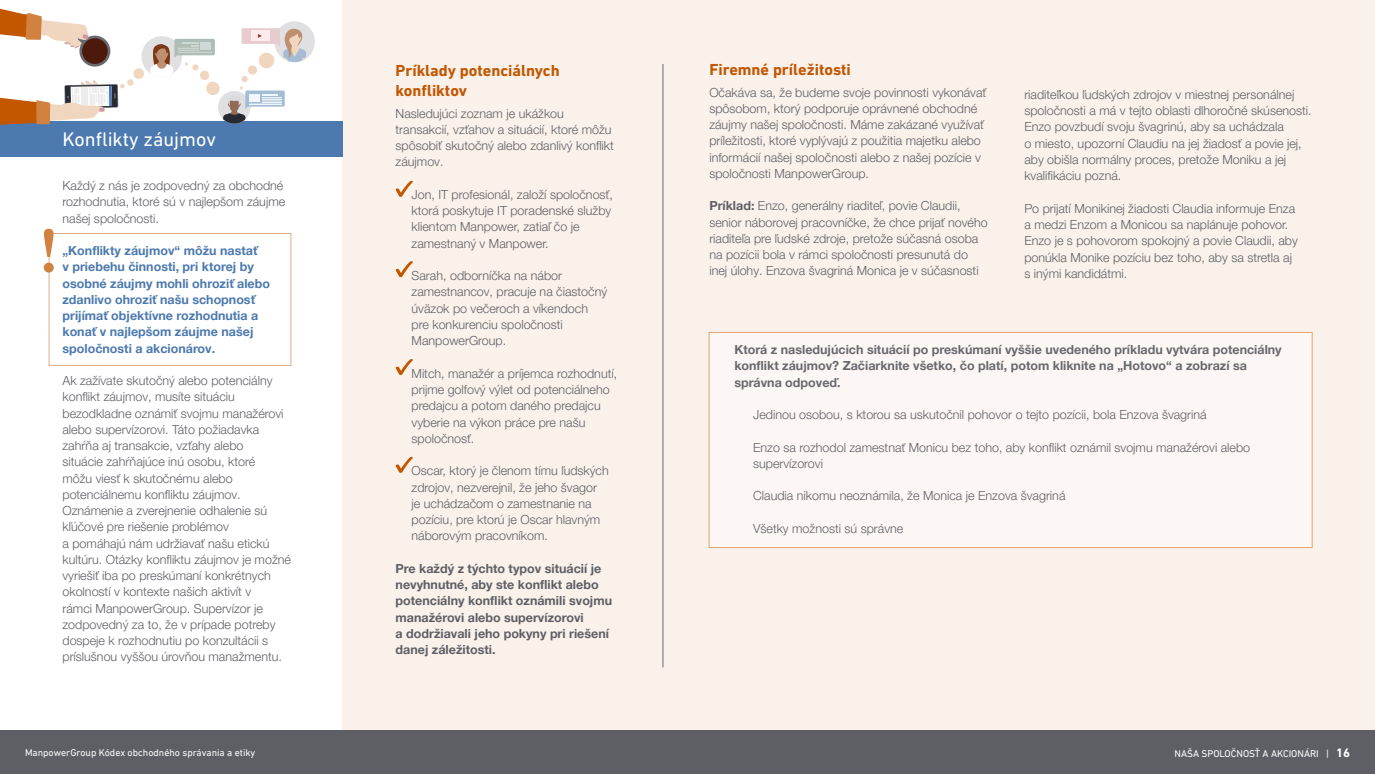
<style>
.page{position:relative;width:1375px;height:774px;background:#fff}
.page>*{position:absolute;margin:0;border:0;box-sizing:border-box;transform-origin:0 0}
.t1{font:20px "DIN Next LT Pro";color:#fff}
.t2{font:700 16.25px/19.5px "DIN Next LT Pro";color:#c25700}
.t3{font:300 12.5px/16.2px "Helvetica Neue LT Pro";color:#5e5f65}
.t4{font:700 12.5px/16.2px "Helvetica Neue LT Pro";color:#4c79af}
.t5{font:700 12.5px/16.2px "Helvetica Neue LT Pro";color:#5e5f65}
.t6{font:700 12.5px/16.2px "Helvetica Neue LT Pro";color:#67696f}
.t7{font:10px "DIN Next LT Pro";color:#fff}
.s1{font-weight:700}
.s2{font-weight:700;font-size:12.5px}
</style>
<div class="page">
<div style="left:342px;top:0;width:1033px;height:730px;background:#faf1eb"></div>
<div style="left:0;top:121px;width:342px;height:35px;background:#4c79af"></div>
<svg style="left:44px;top:229px;width:10px;height:43px"></svg>
<hr style="left:663px;top:64px;width:1px;height:603px;background:#67696f">
<svg style="left:395px;top:181px;width:18px;height:16px"></svg>
<svg style="left:395px;top:261px;width:18px;height:16px"></svg>
<svg style="left:395px;top:359px;width:18px;height:16px"></svg>
<svg style="left:395px;top:457px;width:18px;height:16px"></svg>
<div style="left:709px;top:332px;width:603px;height:216px;background:#fcf7f4"></div>
<div style="left:134px;top:68px;width:10px;height:11px;background:#f0d5bf;border-radius:50%"></div>
<div style="left:206px;top:82px;width:14px;height:13px;background:#f0d5bf;border-radius:50%"></div>
<div style="left:127px;top:79px;width:7px;height:7px;background:#f0d5bf;border-radius:50%"></div>
<div style="left:141px;top:36px;width:41px;height:41px;background:#e0e0e2;border-radius:50%"></div>
<div style="left:218px;top:91px;width:33px;height:33px;background:#e0e0e2;border-radius:50%"></div>
<div style="left:274px;top:21px;width:41px;height:41px;background:#e0e0e2;border-radius:50%"></div>
<svg style="left:0;top:8px;width:111px;height:59px"></svg>
<svg style="left:0;top:80px;width:125px;height:45px"></svg>
<svg style="left:150px;top:39px;width:65px;height:41px"></svg>
<svg style="left:222px;top:28px;width:84px;height:96px"></svg>
<div style="left:0;top:730px;width:1375px;height:44px;background:#5e5f65"></div>
<h1 class="t1" style="left:62px;top:128px;width:155px">Konflikty záujmov</h1>
<p class="t3" style="left:62px;top:177px;width:224px">Každý z nás je zodpovedný za obchodné rozhodnutia, ktoré sú v najlepšom záujme našej spoločnosti.</p>
<p class="t4" style="left:62px;top:242px;width:209px">„Konflikty záujmov“ môžu nastať<br>v priebehu činnosti, pri ktorej by osobné záujmy mohli ohroziť alebo zdanlivo ohroziť našu schopnosť prijímať objektívne rozhodnutia a konať v najlepšom záujme našej spoločnosti a akcionárov.</p>
<p class="t3" style="left:62px;top:372px;width:230px">Ak zažívate skutočný alebo potenciálny konflikt záujmov, musíte situáciu bezodkladne oznámiť svojmu manažérovi alebo supervízorovi. Táto požiadavka zahŕňa aj transakcie, vzťahy alebo<br>situácie zahŕňajúce inú osobu, ktoré<br>môžu viesť k skutočnému alebo potenciálnemu konfliktu záujmov.<br>Oznámenie a zverejnenie odhalenie sú kľúčové pre riešenie problémov<br>a pomáhajú nám udržiavať našu etickú kultúru. Otázky konfliktu záujmov je možné vyriešiť iba po preskúmaní konkrétnych okolností v kontexte našich aktivít v<br>rámci ManpowerGroup. Supervízor je zodpovedný za to, že v prípade potreby dospeje k rozhodnutiu po konzultácii s príslušnou vyššou úrovňou manažmentu.</p>
<h2 class="t2" style="left:396px;top:61px;width:166px">Príklady potenciálnych konfliktov</h2>
<p class="t3" style="left:396px;top:105px;width:220px">Nasledujúci zoznam je ukážkou transakcií, vzťahov a situácií, ktoré môžu spôsobiť skutočný alebo zdanlivý konflikt záujmov.</p>
<p class="t3" style="left:412px;top:186px;width:203px">Jon, IT profesionál, založí spoločnosť, ktorá poskytuje IT poradenské služby klientom Manpower, zatiaľ čo je zamestnaný v Manpower.</p>
<p class="t3" style="left:412px;top:267px;width:197px">Sarah, odborníčka na nábor zamestnancov, pracuje na čiastočný úväzok po večeroch a víkendoch pre konkurenciu spoločnosti<br>ManpowerGroup.</p>
<p class="t3" style="left:412px;top:365px;width:207px">Mitch, manažér a príjemca rozhodnutí, prijme golfový výlet od potenciálneho predajcu a potom daného predajcu vyberie na výkon práce pre našu spoločnosť.</p>
<p class="t3" style="left:412px;top:462px;width:199px">Oscar, ktorý je členom tímu ľudských zdrojov, nezverejnil, že jeho švagor je uchádzačom o zamestnanie na pozíciu, pre ktorú je Oscar hlavným náborovým pracovníkom.</p>
<p class="t5" style="left:396px;top:560px;width:218px">Pre každý z týchto typov situácií je nevyhnutné, aby ste konflikt alebo potenciálny konflikt oznámili svojmu manažérovi alebo supervízorovi<br>a dodržiavali jeho pokyny pri riešení danej záležitosti.</p>
<h2 class="t2" style="left:709px;top:59px;width:143px">Firemné príležitosti</h2>
<p class="t3" style="left:709px;top:84px;width:278px">Očakáva sa, že budeme svoje povinnosti vykonávať spôsobom, ktorý podporuje oprávnené obchodné záujmy našej spoločnosti. Máme zakázané využívať príležitosti, ktoré vyplývajú z použitia majetku alebo informácií našej spoločnosti alebo z našej pozície v spoločnosti ManpowerGroup.</p>
<p class="t3" style="left:709px;top:197px;width:280px"><span class="s1">Príklad:</span> Enzo, generálny riaditeľ, povie Claudii, senior náborovej pracovníčke, že chce prijať nového riaditeľa pre ľudské zdroje, pretože súčasná osoba na pozícii bola v rámci spoločnosti presunutá do inej úlohy. Enzova švagriná Monica je v súčasnosti</p>
<p class="t3" style="left:1024px;top:86px;width:289px">riaditeľkou ľudských zdrojov v miestnej personálnej spoločnosti a má v tejto oblasti dlhoročné skúsenosti.<br>Enzo povzbudí svoju švagrinú, aby sa uchádzala<br>o miesto, upozorní Claudiu na jej žiadosť a povie jej, aby obišla normálny proces, pretože Moniku a jej kvalifikáciu pozná.</p>
<p class="t3" style="left:1024px;top:200px;width:275px">Po prijatí Monikinej žiadosti Claudia informuje Enza a medzi Enzom a Monicou sa naplánuje pohovor.<br>Enzo je s pohovorom spokojný a povie Claudii, aby ponúkla Monike pozíciu bez toho, aby sa stretla aj s inými kandidátmi.</p>
<p class="t6" style="left:734px;top:341px;width:549px">Ktorá z nasledujúcich situácií po preskúmaní vyššie uvedeného príkladu vytvára potenciálny konflikt záujmov? Začiarknite všetko, čo platí, potom kliknite na „Hotovo“ a zobrazí sa správna odpoveď.</p>
<p class="t3" style="left:753px;top:406px;width:455px">Jedinou osobou, s ktorou sa uskutočnil pohovor o tejto pozícii, bola Enzova švagriná</p>
<p class="t3" style="left:753px;top:439px;width:499px">Enzo sa rozhodol zamestnať Monicu bez toho, aby konflikt oznámil svojmu manažérovi alebo supervízorovi</p>
<p class="t3" style="left:753px;top:487px;width:314px">Claudia nikomu neoznámila, že Monica je Enzova švagriná</p>
<p class="t3" style="left:753px;top:520px;width:152px">Všetky možnosti sú správne</p>
<p class="t7" style="left:25px;top:746px;width:232px">ManpowerGroup Kódex obchodného správania a etiky</p>
<p class="t7" style="left:1175px;top:747px;width:177px">NAŠA SPOLOČNOSŤ A AKCIONÁRI | <span class="s2">16</span></p>
</div>
